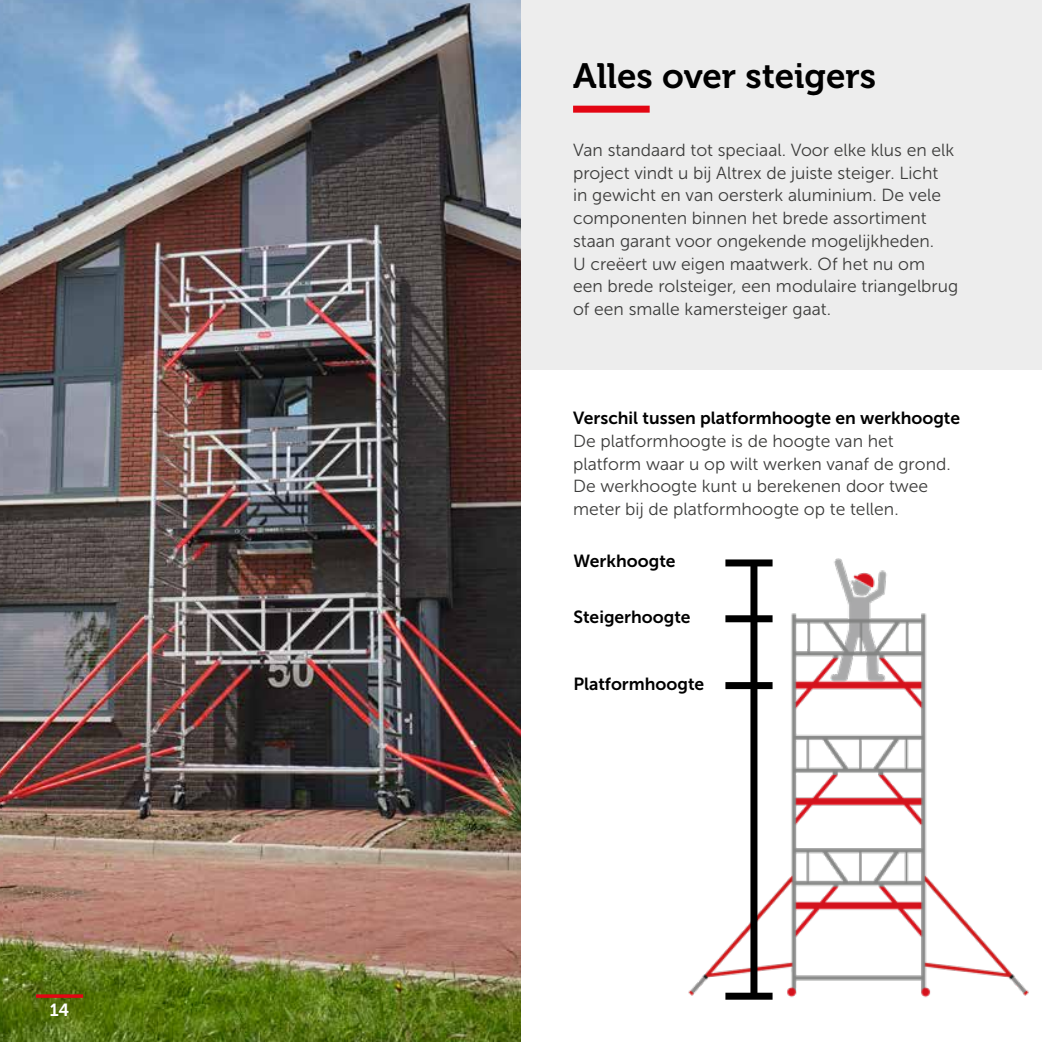
<style>
.page{position:relative;width:1042px;height:1042px;background:#fff}
.page>*{position:absolute;margin:0;border:0;box-sizing:border-box;transform-origin:0 0}
.t1{font:35px "Museo 700";color:#000}
.t2{font:17.5px/22.8px "Museo Sans 300";color:#3c3c3b}
.t3{font:17.5px "Museo Sans 700";color:#000}
.t4{font:17.5px "Museo Sans 700";color:#fff}
</style>
<div class="page">
<img style="left:0;top:0;width:521px;height:1042px">
<svg style="left:36px;top:994px;width:47px;height:4px"></svg>
<div style="left:521px;top:0;width:521px;height:370px;background:#ededed"></div>
<div style="left:573px;top:106px;width:77px;height:7px;background:#e30613"></div>
<img style="left:688px;top:558px;width:341px;height:442px">
<div style="left:725px;top:615px;width:47px;height:7px;background:#000"></div>
<div style="left:725px;top:559px;width:47px;height:7px;background:#000"></div>
<div style="left:725px;top:682px;width:47px;height:7px;background:#000"></div>
<div style="left:750px;top:561px;width:7px;height:438px;background:#000"></div>
<div style="left:725px;top:992px;width:47px;height:7px;background:#000"></div>
<p class="t4" style="left:50px;top:1000px;width:21px">14</p>
<h1 class="t1" style="left:573px;top:57px;width:305px">Alles over steigers</h1>
<p class="t2" style="left:573px;top:139px;width:387px">Van standaard tot speciaal. Voor elke klus en elk project vindt u bij Altrex de juiste steiger. Licht<br>in gewicht en van oersterk aluminium. De vele componenten binnen het brede assortiment staan garant voor ongekende mogelijkheden.<br>U creëert uw eigen maatwerk. Of het nu om een brede rolsteiger, een modulaire triangelbrug of een smalle kamersteiger gaat.</p>
<p class="t3" style="left:573px;top:408px;width:389px">Verschil tussen platformhoogte en werkhoogte</p>
<p class="t2" style="left:573px;top:430px;width:379px">De platformhoogte is de hoogte van het platform waar u op wilt werken vanaf de grond.<br>De werkhoogte kunt u berekenen door twee meter bij de platformhoogte op te tellen.</p>
<p class="t3" style="left:573px;top:551px;width:104px">Werkhoogte</p>
<p class="t3" style="left:573px;top:607px;width:119px">Steigerhoogte</p>
<p class="t3" style="left:573px;top:674px;width:132px">Platformhoogte</p>
</div>
